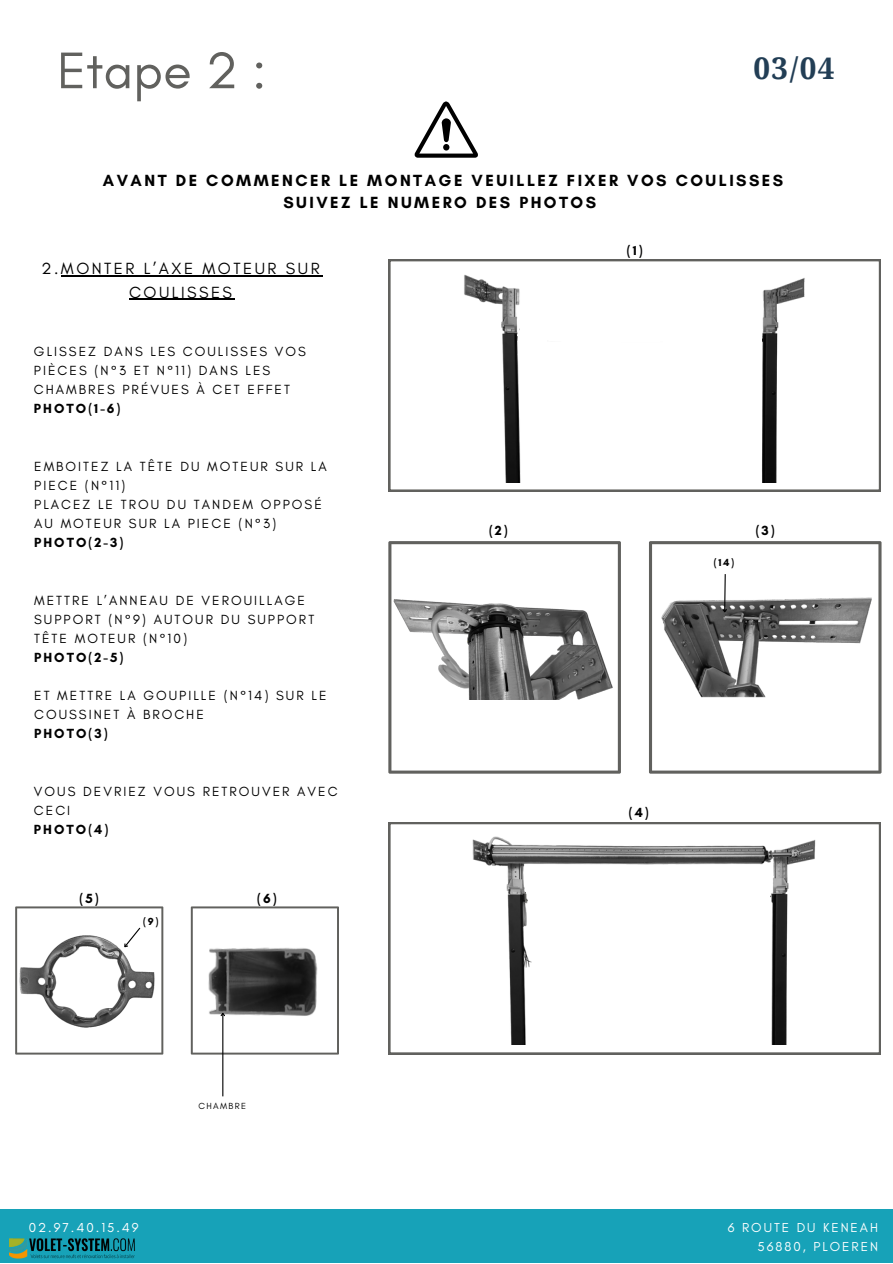
<style>
.page{position:relative;width:893px;height:1264px;background:#fff}
.page>*{position:absolute;margin:0;border:0;box-sizing:border-box;transform-origin:0 0}
.t1{font:52.35px "Glacial Indifference";color:#61615e}
.t2{font:700 29.7px "Droid Serif";color:#223e55}
.t3{font:700 16.5px "Glacial Indifference";letter-spacing:.15em;color:#000}
.t4{font:16.5px/23.5px "Glacial Indifference";letter-spacing:.15em;color:#000;text-align:center}
.t5{font:13.5px/19px "Glacial Indifference";letter-spacing:.15em;color:#000}
.t6{font:700 13.5px "Glacial Indifference";letter-spacing:.15em;color:#000}
.t7{font:13.2px "Glacial Indifference";letter-spacing:.15em;color:#fff}
.t8{font:700 10.5px "Glacial Indifference";color:#000}
.t9{font:9px "Glacial Indifference";letter-spacing:.15em;color:#000}
</style>
<div class="page">
<div style="left:0;top:1209px;width:892px;height:53px;background:#17a2b8"></div>
<svg style="left:414px;top:101px;width:64px;height:57px"></svg>
<svg style="left:649px;top:541px;width:232px;height:232px"></svg>
<svg style="left:388px;top:541px;width:233px;height:232px"></svg>
<svg style="left:388px;top:259px;width:492px;height:232px"></svg>
<img style="left:448px;top:259px;width:373px;height:224px">
<svg style="left:388px;top:822px;width:492px;height:232px"></svg>
<img style="left:452px;top:822px;width:403px;height:222px">
<img style="left:653px;top:592px;width:220px;height:107px">
<img style="left:388px;top:597px;width:228px;height:102px">
<svg style="left:721px;top:573px;width:7px;height:40px"></svg>
<svg style="left:15px;top:906px;width:148px;height:148px"></svg>
<svg style="left:741px;top:305px;width:21px;height:39px"></svg>
<svg style="left:524px;top:872px;width:247px;height:51px"></svg>
<img style="left:15px;top:925px;width:149px;height:110px">
<img style="left:190px;top:928px;width:1px;height:104px">
<hr style="left:61px;top:275px;width:261px;height:1px;background:#000">
<hr style="left:129px;top:299px;width:105px;height:1px;background:#000">
<hr style="left:222px;top:1013px;width:1px;height:83px;background:#000">
<svg style="left:191px;top:906px;width:148px;height:148px"></svg>
<img style="left:10px;top:1238px;width:125px;height:20px">
<svg style="left:517px;top:290px;width:204px;height:99px"></svg>
<p class="t1" style="left:57px;top:38px;width:210px">Etape 2 :</p>
<p class="t2" style="left:753px;top:52px;width:83px">03/04</p>
<p class="t3" style="left:103px;top:170px;width:681px">AVANT DE COMMENCER LE MONTAGE VEUILLEZ FIXER VOS COULISSES</p>
<p class="t3" style="left:283px;top:193px;width:314px">SUIVEZ LE NUMERO DES PHOTOS</p>
<p class="t4" style="left:41px;top:256px;width:280px">2.MONTER L’AXE MOTEUR SUR<br>COULISSES</p>
<p class="t5" style="left:34px;top:342px;width:273px">GLISSEZ DANS LES COULISSES VOS<br>PIÈCES (N°3 ET N°11) DANS LES<br>CHAMBRES PRÉVUES À CET EFFET</p>
<p class="t6" style="left:34px;top:400px;width:88px">PHOTO(1-6)</p>
<p class="t6" style="left:626px;top:242px;width:17px">(1)</p>
<p class="t5" style="left:34px;top:456px;width:294px">EMBOITEZ LA TÊTE DU MOTEUR SUR LA<br>PIECE (N°11)</p>
<p class="t5" style="left:34px;top:494px;width:289px">PLACEZ LE TROU DU TANDEM OPPOSÉ<br>AU MOTEUR SUR LA PIECE (N°3)</p>
<p class="t6" style="left:34px;top:534px;width:91px">PHOTO(2-3)</p>
<p class="t5" style="left:34px;top:590px;width:281px">METTRE L’ANNEAU DE VEROUILLAGE<br>SUPPORT (N°9) AUTOUR DU SUPPORT<br>TÊTE MOTEUR (N°10)</p>
<p class="t6" style="left:34px;top:649px;width:91px">PHOTO(2-5)</p>
<p class="t5" style="left:34px;top:686px;width:294px">ET METTRE LA GOUPILLE (N°14) SUR LE<br>COUSSINET À BROCHE</p>
<p class="t6" style="left:34px;top:725px;width:75px">PHOTO(3)</p>
<p class="t5" style="left:34px;top:781px;width:305px">VOUS DEVRIEZ VOUS RETROUVER AVEC<br>CECI</p>
<p class="t6" style="left:34px;top:821px;width:76px">PHOTO(4)</p>
<p class="t6" style="left:80px;top:889px;width:21px">(5)</p>
<p class="t6" style="left:257px;top:889px;width:21px">(6)</p>
<p class="t8" style="left:143px;top:914px;width:17px">(9)</p>
<p class="t7" style="left:29px;top:1219px;width:111px">02.97.40.15.49</p>
<p class="t9" style="left:198px;top:1100px;width:49px">CHAMBRE</p>
<p class="t6" style="left:489px;top:522px;width:20px">(2)</p>
<p class="t6" style="left:755px;top:522px;width:21px">(3)</p>
<p class="t8" style="left:714px;top:556px;width:22px">(14)</p>
<p class="t6" style="left:628px;top:804px;width:21px">(4)</p>
<p class="t7" style="left:727px;top:1219px;width:152px">6 ROUTE DU KENEAH</p>
<p class="t7" style="left:757px;top:1238px;width:122px">56880, PLOEREN</p>
</div>
